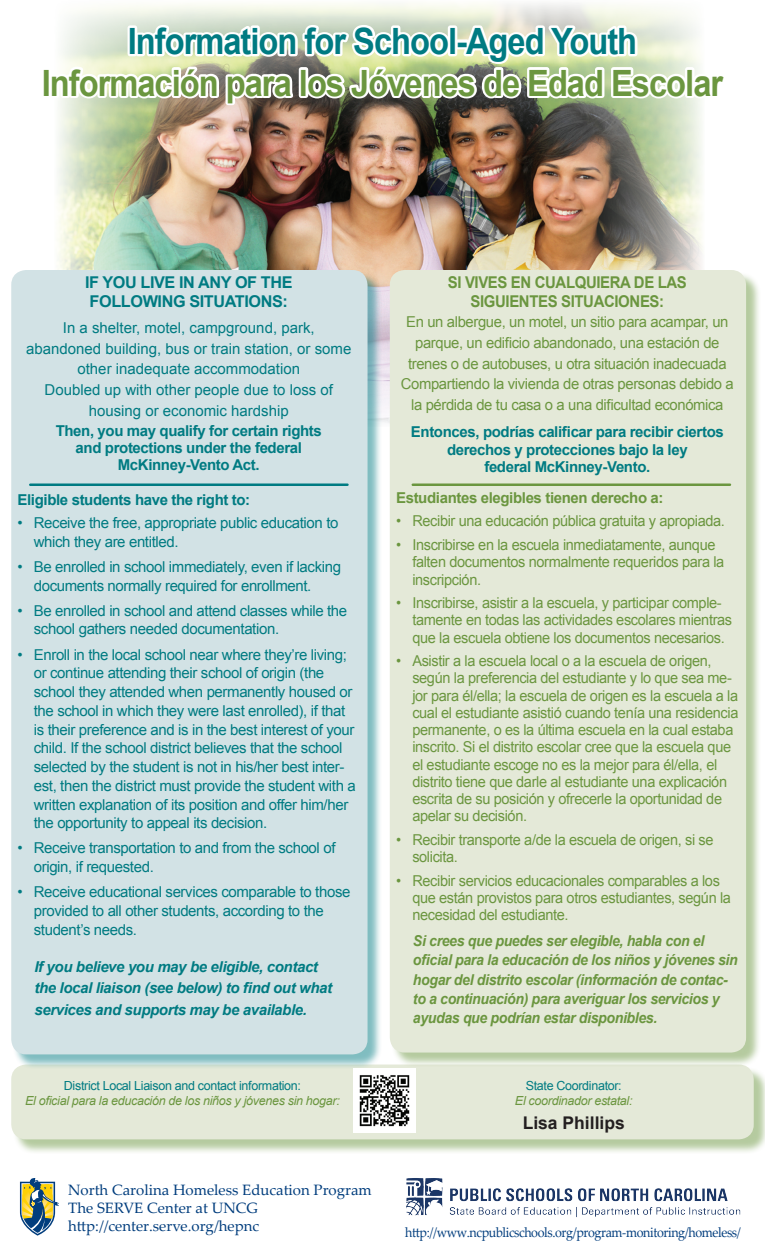
<style>
.page{position:relative;width:765px;height:1260px;background:#fff}
.page>*{position:absolute;margin:0;border:0;box-sizing:border-box;transform-origin:0 0}
.t1{font:700 36.25px "Arial";letter-spacing:-.03em;color:#6b963f;scale:.9 1}
.t2{font:700 36.25px "Arial";letter-spacing:-.03em;color:#007b82;scale:.9 1}
.t3{font:700 17.5px "Arial";color:#231f20}
.t4{font:700 16.25px/18.8px "Arial";letter-spacing:-.025em;color:#6b963f;text-align:center;scale:.92 1}
.t5{font:700 16.25px/18.8px "Arial";letter-spacing:-.025em;color:#007b82}
.t6{font:15px/17.2px "Arial";letter-spacing:-.025em;color:#6b963f}
.t7{font:15px/18.8px "Arial";letter-spacing:-.025em;color:#007b82}
.t8{font:700 15px/17.2px "Arial";letter-spacing:-.025em;color:#007b82;text-align:center}
.t9{font:italic 700 15px/19.4px "Arial";letter-spacing:-.025em;color:#6b963f;scale:.94 1}
.t10{font:15px/20.6px "Arial";color:#007b82;text-align:center}
.t11{font:italic 700 15px/21.2px "Arial";letter-spacing:-.025em;color:#007b82}
.t12{font:15px/18px "Palatino Linotype";color:#013d7d}
.t13{font:700 15px "Arial";letter-spacing:-.025em;color:#6b963f}
.t14{font:13.75px "Palatino Linotype";letter-spacing:-.03em;color:#013d7d;scale:.91 1}
.t15{font:italic 12.5px "Arial";letter-spacing:-.025em;color:#6b963f}
.t16{font:12.5px "Arial";letter-spacing:-.025em;color:#007b82}
</style>
<div class="page">
<img style="left:406px;top:1178px;width:335px;height:40px">
<svg style="left:20px;top:1178px;width:39px;height:58px"></svg>
<div style="left:13px;top:1066px;width:752px;height:89px;background:#6b963f;opacity:.5"></div>
<div style="left:11px;top:1065px;width:743px;height:74px;background:#e4e9d8;border-radius:15px"></div>
<img style="left:58px;top:3px;width:644px;height:422px">
<svg style="left:58px;top:18px;width:644px;height:90px"></svg>
<div style="left:13px;top:271px;width:369px;height:799px;background:#007b82;opacity:.5"></div>
<div style="left:11px;top:270px;width:357px;height:784px;background:#d2e2e5;border-radius:15px"></div>
<div style="left:391px;top:271px;width:370px;height:797px;background:#6b963f;opacity:.5"></div>
<div style="left:390px;top:270px;width:356px;height:783px;background:#e4e9d8;border-radius:15px"></div>
<hr style="left:30px;top:483px;width:318px;height:3px;background:#007b82">
<hr style="left:413px;top:483px;width:317px;height:3px;background:#6b963f">
<img style="left:354px;top:1069px;width:61px;height:64px">
<h1 class="t2" style="left:128px;top:17px;width:568px">Information for School-Aged Youth</h1>
<h1 class="t1" style="left:42px;top:59px;width:759px">Información para los Jóvenes de Edad Escolar</h1>
<p class="t5" style="left:85px;top:274px;width:209px">IF YOU LIVE IN ANY OF THE<br>FOLLOWING SITUATIONS:</p>
<p class="t10" style="left:26px;top:318px;width:327px">In a shelter, motel, campground, park, abandoned building, bus or train station, or some other inadequate accommodation<br>Doubled up with other people due to loss of housing or economic hardship</p>
<p class="t8" style="left:56px;top:422px;width:268px">Then, you may qualify for certain rights and protections under the federal<br>McKinney-Vento Act.</p>
<p class="t8" style="left:18px;top:491px;width:234px">Eligible students have the right to:</p>
<p class="t7" style="left:34px;top:514px;width:306px;text-indent:-16px">• Receive the free, appropriate public education to which they are entitled.</p>
<p class="t7" style="left:34px;top:557px;width:309px;text-indent:-16px">• Be enrolled in school immediately, even if lacking documents normally required for enrollment.</p>
<p class="t7" style="left:34px;top:601px;width:315px;text-indent:-16px">• Be enrolled in school and attend classes while the school gathers needed documentation.</p>
<p class="t7" style="left:34px;top:645px;width:323px;text-indent:-16px">• Enroll in the local school near where they’re living; or continue attending their school of origin (the school they attended when permanently housed or the school in which they were last enrolled), if that is their preference and is in the best interest of your child. If the school district believes that the school selected by the student is not in his/her best inter&shy;est, then the district must provide the student with a written explanation of its position and offer him/her the opportunity to appeal its decision.</p>
<p class="t7" style="left:34px;top:839px;width:303px;text-indent:-16px">• Receive transportation to and from the school of origin, if requested.</p>
<p class="t7" style="left:34px;top:883px;width:318px;text-indent:-16px">• Receive educational services comparable to those provided to all other students, according to the student’s needs.</p>
<p class="t11" style="left:34px;top:957px;width:299px">If you believe you may be eligible, contact the local liaison (see below) to find out what services and supports may be available.</p>
<p class="t16" style="left:64px;top:1078px;width:239px">District Local Liaison and contact information:</p>
<p class="t15" style="left:25px;top:1092px;width:316px">El oficial para la educación de los niños y jóvenes sin hogar:</p>
<p class="t12" style="left:68px;top:1181px;width:305px">North Carolina Homeless Education Program<br>The SERVE Center at UNCG http://center.serve.org/hepnc</p>
<p class="t4" style="left:448px;top:274px;width:261px">SI VIVES EN CUALQUIERA DE LAS<br>SIGUIENTES SITUACIONES:</p>
<p class="t6" style="left:401px;top:312px;width:335px;line-height:20.6px;text-align:center">En un albergue, un motel, un sitio para acampar, un parque, un edificio abandonado, una estación de trenes o de autobuses, u otra situación inadecuada Compartiendo la vivienda de otras personas debido a la pérdida de tu casa o a una dificultad económica</p>
<p class="t8" style="left:411px;top:424px;width:314px">Entonces, podrías calificar para recibir ciertos derechos y protecciones bajo la ley<br>federal McKinney-Vento.</p>
<p class="t13" style="left:396px;top:488px;width:269px">Estudiantes elegibles tienen derecho a:</p>
<p class="t6" style="left:396px;top:513px;width:330px">• Recibir una educación pública gratuita y apropiada.</p>
<p class="t6" style="left:412px;top:536px;width:314px;text-indent:-16px">• Inscribirse en la escuela inmediatamente, aunque falten documentos normalmente requeridos para la inscripción.</p>
<p class="t6" style="left:412px;top:594px;width:321px;text-indent:-16px">• Inscribirse, asistir a la escuela, y participar comple&shy;tamente en todas las actividades escolares mientras que la escuela obtiene los documentos necesarios.</p>
<p class="t6" style="left:412px;top:652px;width:328px;text-indent:-16px">• Asistir a la escuela local o a la escuela de origen, según la preferencia del estudiante y lo que sea me&shy;jor para él/ella; la escuela de origen es la escuela a la cual el estudiante asistió cuando tenía una residencia permanente, o es la última escuela en la cual estaba inscrito. Si el distrito escolar cree que la escuela que el estudiante escoge no es la mejor para él/ella, el distrito tiene que darle al estudiante una explicación escrita de su posición y ofrecerle la oportunidad de apelar su decisión.</p>
<p class="t6" style="left:412px;top:831px;width:303px;text-indent:-16px">• Recibir transporte a/de la escuela de origen, si se solicita.</p>
<p class="t6" style="left:412px;top:872px;width:320px;text-indent:-16px">• Recibir servicios educacionales comparables a los que están provistos para otros estudiantes, según la necesidad del estudiante.</p>
<p class="t9" style="left:413px;top:931px;width:347px">Si crees que puedes ser elegible, habla con el oficial para la educación de los niños y jóvenes sin hogar del distrito escolar (información de contac&shy;to a continuación) para averiguar los servicios y ayudas que podrían estar disponibles.</p>
<p class="t16" style="left:526px;top:1078px;width:98px">State Coordinator:</p>
<p class="t15" style="left:515px;top:1092px;width:119px">El coordinador estatal:</p>
<p class="t3" style="left:523px;top:1111px;width:104px">Lisa Phillips</p>
<p class="t14" style="left:405px;top:1223px;width:370px">http://www.ncpublicschools.org/program-monitoring/homeless/</p>
</div>
